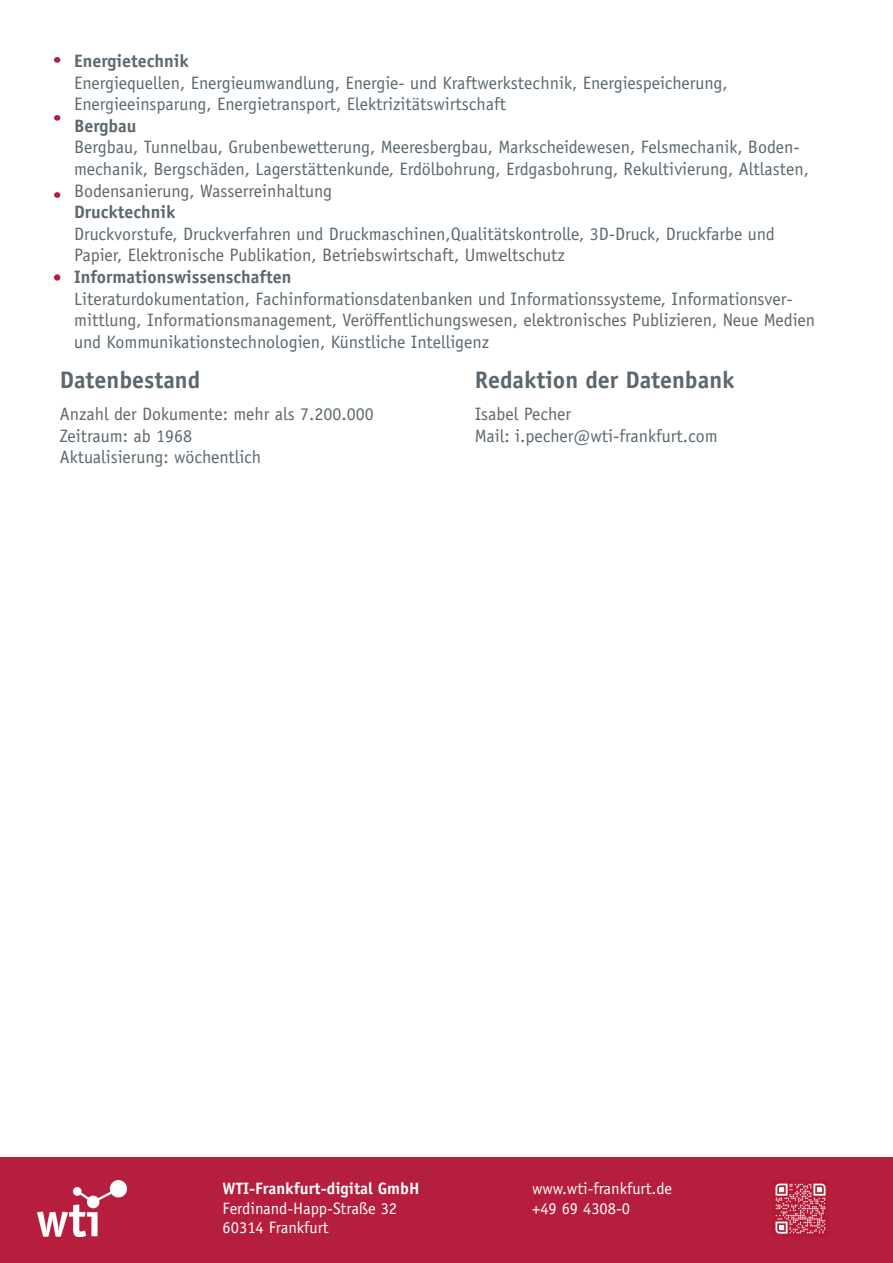
<style>
.page{position:relative;width:893px;height:1263px;background:#fff}
.page>*{position:absolute;margin:0;border:0;box-sizing:border-box;transform-origin:0 0}
.t1{font:700 24px "Officina Sans Std";color:#5b686f}
.t2{font:18px/21.6px "Officina Sans Std";color:#5b686f}
.t3{font:700 18px "Officina Sans Std";color:#5b686f}
.Adresse{font:16.5px "Officina Sans Std";color:#fff}
.Adresse-2{font:700 16.5px "Officina Sans Std";color:#fff}
</style>
<div class="page">
<svg style="left:54px;top:57px;width:6px;height:6px"></svg>
<svg style="left:54px;top:115px;width:6px;height:6px"></svg>
<svg style="left:54px;top:192px;width:6px;height:6px"></svg>
<div style="left:0;top:1158px;width:893px;height:105px;background:#b51e3c"></div>
<img style="left:37px;top:1180px;width:89px;height:56px">
<img style="left:775px;top:1183px;width:51px;height:51px">
<div style="left:54px;top:274px;width:6px;height:7px;background:#b51e3c;border-radius:50%"></div>
<p class="t3" style="left:74px;top:50px;width:116px">Energietechnik</p>
<p class="t2" style="left:74px;top:72px;width:655px">Energiequellen, Energieumwandlung, Energie- und Kraftwerkstechnik, Energiespeicherung,<br>Energieeinsparung, Energietransport, Elektrizitätswirtschaft</p>
<p class="t3" style="left:74px;top:114px;width:64px">Bergbau</p>
<p class="t2" style="left:74px;top:137px;width:736px">Bergbau, Tunnelbau, Grubenbewetterung, Meeresbergbau, Markscheidewesen, Felsmechanik, Boden&shy;mechanik, Bergschäden, Lagerstättenkunde, Erdölbohrung, Erdgasbohrung, Rekultivierung, Altlasten,<br>Bodensanierung, Wasserreinhaltung</p>
<p class="t3" style="left:74px;top:201px;width:103px">Drucktechnik</p>
<p class="t2" style="left:74px;top:223px;width:702px">Druckvorstufe, Druckverfahren und Druckmaschinen,Qualitätskontrolle, 3D-Druck, Druckfarbe und<br>Papier, Elektronische Publikation, Betriebswirtschaft, Umweltschutz</p>
<p class="t3" style="left:74px;top:266px;width:219px">Informationswissenschaften</p>
<p class="t2" style="left:74px;top:288px;width:743px">Literaturdokumentation, Fachinformationsdatenbanken und Informationssysteme, Informationsver&shy;mittlung, Informationsmanagement, Veröffentlichungswesen, elektronisches Publizieren, Neue Medien und Kommunikationstechnologien, Künstliche Intelligenz</p>
<p class="t1" style="left:60px;top:365px;width:142px">Datenbestand</p>
<p class="t1" style="left:475px;top:365px;width:262px">Redaktion der Datenbank</p>
<p class="t2" style="left:60px;top:403px;width:316px">Anzahl der Dokumente: mehr als 7.200.000</p>
<p class="t2" style="left:60px;top:425px;width:134px">Zeitraum: ab 1968</p>
<p class="t2" style="left:60px;top:447px;width:203px">Aktualisierung: wöchentlich</p>
<p class="t2" style="left:475px;top:403px;width:98px">Isabel Pecher</p>
<p class="t2" style="left:475px;top:425px;width:245px">Mail: i.pecher@wti-frankfurt.com</p>
<p class="Adresse-2" style="left:223px;top:1178px;width:198px">WTI-Frankfurt-digital GmbH</p>
<p class="Adresse" style="left:223px;top:1198px;width:176px">Ferdinand-Happ-Straße 32</p>
<p class="Adresse" style="left:223px;top:1218px;width:108px">60314 Frankfurt</p>
<p class="Adresse" style="left:532px;top:1178px;width:142px">www.wti-frankfurt.de</p>
<p class="Adresse" style="left:532px;top:1198px;width:100px">+49 69 4308-0</p>
</div>
